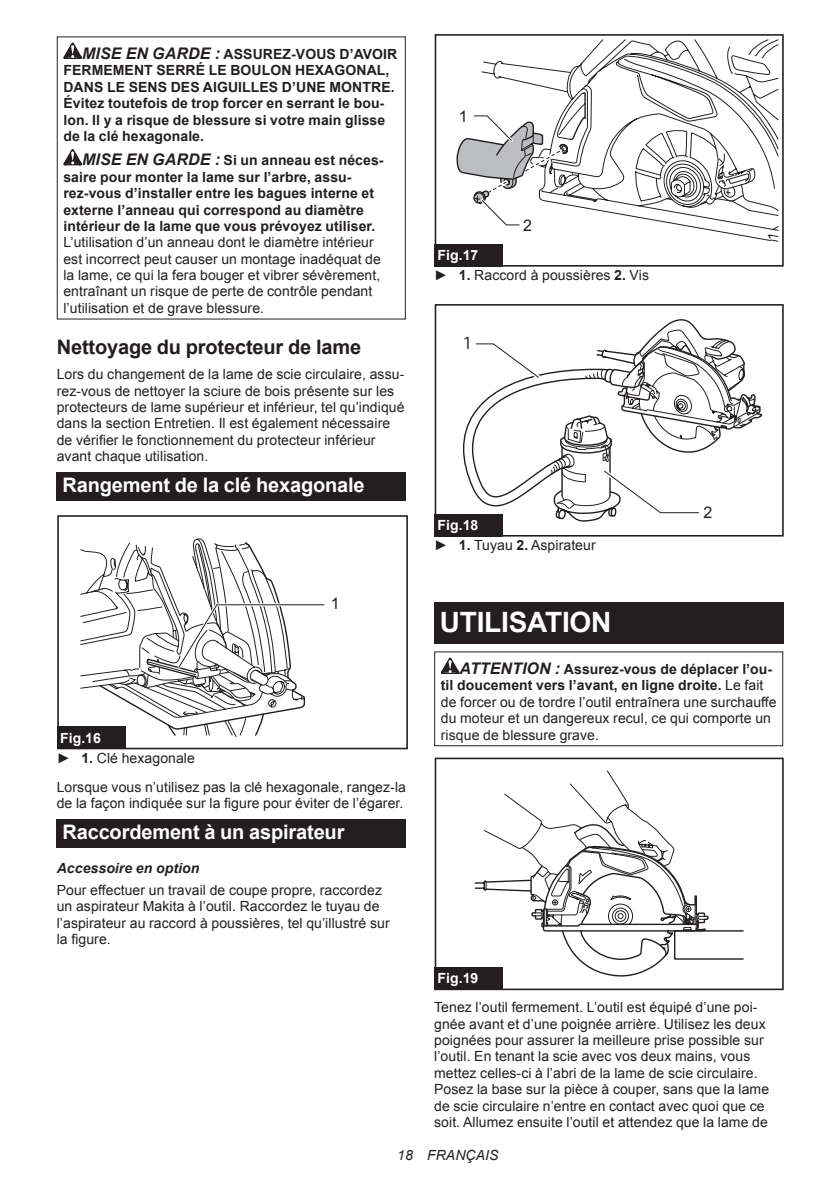
<style>
.page{position:relative;width:840px;height:1191px;background:#fff}
.page>*{position:absolute;margin:0;border:0;box-sizing:border-box;transform-origin:0 0}
.t1{font:700 28px "Arial";letter-spacing:-.01em;color:#fff}
.t2{font:700 20px "Arial";letter-spacing:-.01em;color:#fff}
.t3{font:700 20px "Arial";letter-spacing:-.01em;color:#231f20}
.t4{font:16px "Arial";color:#231f20}
.t5{font:16px "Koz Go Pr 6 N Regular 90 msp RKSJ H";color:#231f20}
.t6{font:14px/16.4px "Arial";letter-spacing:.005em;color:#231f20}
.t7{font:700 14px/16.4px "Arial";letter-spacing:.005em;color:#231f20}
.t8{font:italic 700 14px "Arial";letter-spacing:.005em;color:#231f20}
.t9{font:italic 14px "Arial";letter-spacing:.005em;color:#231f20}
.t10{font:700 14px "Arial";color:#fff}
.s1{font-style:italic;font-size:16px}
.s2{font-weight:700;color:#fff}
.s3{font-weight:700}
.s4{font-weight:700;font-style:italic;font-size:16px}
</style>
<div class="page">
<svg style="left:63px;top:43px;width:19px;height:16px"></svg>
<svg style="left:63px;top:149px;width:19px;height:16px"></svg>
<div style="left:57px;top:472px;width:348px;height:29px;background:#231f20"></div>
<svg style="left:80px;top:538px;width:245px;height:199px"></svg>
<div style="left:57px;top:515px;width:350px;height:234px;border:2px solid #231f20"></div>
<div style="left:57px;top:726px;width:68px;height:23px;background:#231f20"></div>
<div style="left:57px;top:819px;width:348px;height:29px;background:#231f20"></div>
<svg style="left:434px;top:34px;width:349px;height:233px"></svg>
<svg style="left:455px;top:59px;width:319px;height:169px"></svg>
<div style="left:434px;top:244px;width:68px;height:23px;background:#231f20"></div>
<svg style="left:434px;top:304px;width:349px;height:232px"></svg>
<svg style="left:462px;top:318px;width:300px;height:204px"></svg>
<div style="left:434px;top:514px;width:68px;height:22px;background:#231f20"></div>
<div style="left:434px;top:602px;width:348px;height:41px;background:#231f20"></div>
<svg style="left:440px;top:657px;width:19px;height:17px"></svg>
<div style="left:434px;top:651px;width:348px;height:95px;border:1px solid #231f20"></div>
<svg style="left:434px;top:757px;width:349px;height:233px"></svg>
<div style="left:434px;top:967px;width:68px;height:23px;background:#231f20"></div>
<p class="t7" style="left:63px;top:46px;width:335px;text-indent:19px"><span class="s1">MISE EN GARDE :</span> ASSUREZ-VOUS D’AVOIR FERMEMENT SERRÉ LE BOULON HEXAGONAL, DANS LE SENS DES AIGUILLES D’UNE MONTRE.<br>Évitez toutefois de trop forcer en serrant le bou&shy;lon. Il y a risque de blessure si votre main glisse de la clé hexagonale.</p>
<p class="t7" style="left:63px;top:153px;width:321px;text-indent:19px"><span class="s1">MISE EN GARDE :</span> Si un anneau est néces&shy;saire pour monter la lame sur l’arbre, assu&shy;rez-vous d’installer entre les bagues interne et externe l’anneau qui correspond au diamètre intérieur de la lame que vous prévoyez utiliser.</p>
<p class="t6" style="left:63px;top:234px;width:319px">L’utilisation d’un anneau dont le diamètre intérieur est incorrect peut causer un montage inadéquat de la lame, ce qui la fera bouger et vibrer sévèrement, entraînant un risque de perte de contrôle pendant l’utilisation et de grave blessure.</p>
<h2 class="t3" style="left:57px;top:334px;width:306px">Nettoyage du protecteur de lame</h2>
<p class="t6" style="left:57px;top:366px;width:349px">Lors du changement de la lame de scie circulaire, assu&shy;rez-vous de nettoyer la sciure de bois présente sur les protecteurs de lame supérieur et inférieur, tel qu’indiqué dans la section Entretien. Il est également nécessaire de vérifier le fonctionnement du protecteur inférieur avant chaque utilisation.</p>
<h2 class="t2" style="left:62px;top:472px;width:304px">Rangement de la clé hexagonale</h2>
<p class="t4" style="left:330px;top:593px;width:10px">1</p>
<p class="t6" style="left:57px;top:727px;width:140px;line-height:20.2px"><span class="s2">Fig.16<br></span>► <span class="s3">1.</span> Clé hexagonale</p>
<p class="t6" style="left:57px;top:778px;width:350px">Lorsque vous n’utilisez pas la clé hexagonale, rangez-la de la façon indiquée sur la figure pour éviter de l’égarer.</p>
<h2 class="t2" style="left:62px;top:819px;width:283px">Raccordement à un aspirateur</h2>
<p class="t8" style="left:57px;top:858px;width:144px">Accessoire en option</p>
<p class="t6" style="left:57px;top:882px;width:334px">Pour effectuer un travail de coupe propre, raccordez un aspirateur Makita à l’outil. Raccordez le tuyau de l’aspirateur au raccord à poussières, tel qu’illustré sur la figure.</p>
<p class="t4" style="left:458px;top:106px;width:10px">1</p>
<p class="t4" style="left:523px;top:215px;width:10px">2</p>
<p class="t6" style="left:434px;top:245px;width:216px;line-height:20.2px"><span class="s2">Fig.17<br></span>► <span class="s3">1.</span> Raccord à poussières <span class="s3">2.</span> Vis</p>
<p class="t5" style="left:459px;top:334px;width:17px">１</p>
<p class="t6" style="left:434px;top:515px;width:163px;line-height:20.2px"><span class="s2">Fig.18<br></span>► <span class="s3">1.</span> Tuyau <span class="s3">2.</span> Aspirateur</p>
<p class="t4" style="left:703px;top:502px;width:10px">2</p>
<h1 class="t1" style="left:439px;top:603px;width:173px">UTILISATION</h1>
<p class="t6" style="left:440px;top:661px;width:337px;text-indent:19px"><span class="s4">ATTENTION :</span> <span class="s3">Assurez-vous de déplacer l’ou&shy;til doucement vers l’avant, en ligne droite.</span> Le fait de forcer ou de tordre l’outil entraînera une surchauffe du moteur et un dangereux recul, ce qui comporte un risque de blessure grave.</p>
<p class="t10" style="left:437px;top:969px;width:42px">Fig.19</p>
<p class="t6" style="left:434px;top:999px;width:336px">Tenez l’outil fermement. L’outil est équipé d’une poi&shy;gnée avant et d’une poignée arrière. Utilisez les deux poignées pour assurer la meilleure prise possible sur l’outil. En tenant la scie avec vos deux mains, vous mettez celles-ci à l’abri de la lame de scie circulaire.<br>Posez la base sur la pièce à couper, sans que la lame de scie circulaire n’entre en contact avec quoi que ce soit. Allumez ensuite l’outil et attendez que la lame de</p>
<p class="t9" style="left:397px;top:1146px;width:103px">18 FRANÇAIS</p>
</div>
